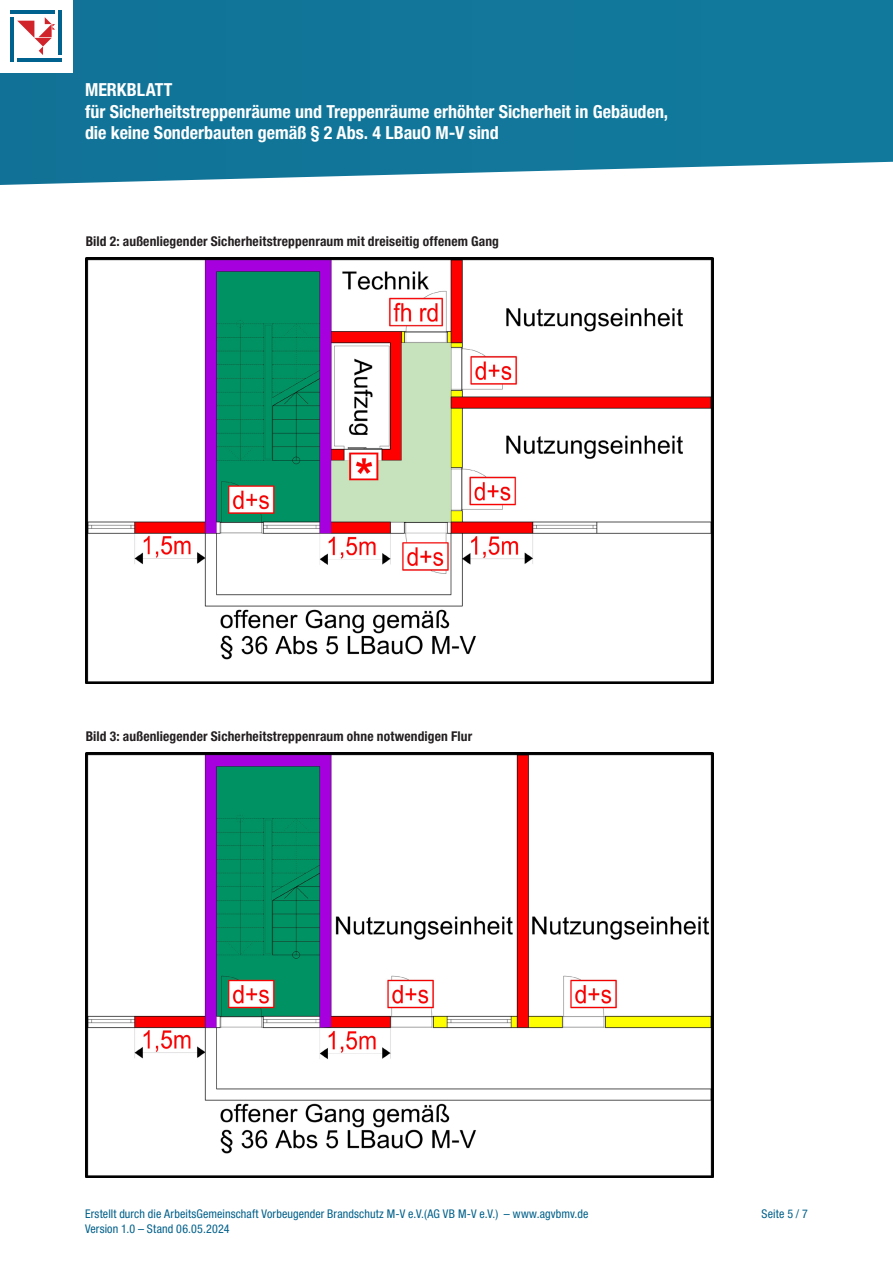
<style>
.page{position:relative;width:893px;height:1263px;background:#fff}
.page>*{position:absolute;margin:0;border:0;box-sizing:border-box;transform-origin:0 0}
.t1{font:700 condensed 18px/21.6px "Helvetica Neue LT Std";color:#fff}
.t2{font:700 condensed 13.5px "Helvetica Neue LT Std";letter-spacing:.01em;color:#231f20}
.t3{font:condensed 12px/14.4px "Helvetica Neue LT Std";letter-spacing:.01em;color:#00608a}
</style>
<div class="page">
<div style="left:0;top:0;width:893px;height:185px;background:#11779a"></div>
<div style="left:0;top:0;width:72px;height:72px;background:#fff"></div>
<svg style="left:17px;top:17px;width:38px;height:38px"></svg>
<hr style="left:10px;top:17px;width:4px;height:45px;background:#00628f">
<hr style="left:59px;top:10px;width:3px;height:45px;background:#00628f">
<hr style="left:10px;top:10px;width:45px;height:4px;background:#00628f">
<hr style="left:17px;top:59px;width:45px;height:3px;background:#00628f">
<img style="left:85px;top:257px;width:628px;height:426px">
<img style="left:85px;top:752px;width:628px;height:426px">
<h1 class="t1" style="left:85px;top:79px;width:585px">MERKBLATT<br>für Sicherheitstreppenräume und Treppenräume erhöhter Sicherheit in Gebäuden, die keine Sonderbauten gemäß § 2 Abs. 4 LBauO M-V sind</h1>
<p class="t2" style="left:86px;top:233px;width:415px">Bild 2: außenliegender Sicherheitstreppenraum mit dreiseitig offenem Gang</p>
<p class="t2" style="left:86px;top:727px;width:388px">Bild 3: außenliegender Sicherheitstreppenraum ohne notwendigen Flur</p>
<p class="t3" style="left:85px;top:1207px;width:505px">Erstellt durch die ArbeitsGemeinschaft Vorbeugender Brandschutz M-V e.V.(AG VB M-V e.V.) – www.agvbmv.de<br>Version 1.0 – Stand 06.05.2024</p>
<p class="t3" style="left:762px;top:1207px;width:48px">Seite 5 / 7</p>
</div>
